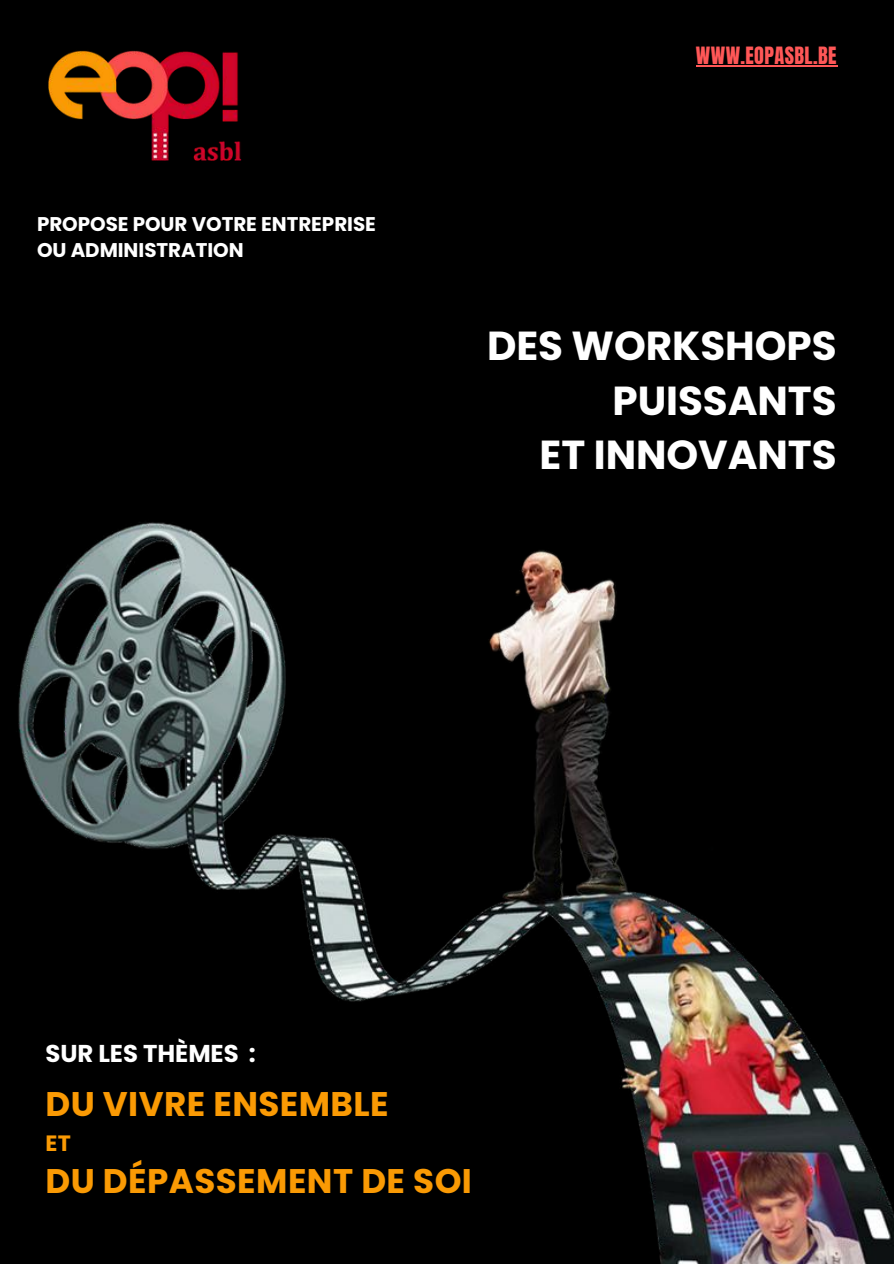
<style>
.page{position:relative;width:894px;height:1264px;background:#fff}
.page>*{position:absolute;margin:0;border:0;box-sizing:border-box;transform-origin:0 0}
.t1{font:700 40.5px/54px "Poppins";color:#fff;text-align:right}
.t2{font:700 34.05px "Poppins";letter-spacing:.015em;color:#fa9a04}
.t3{font:700 24.3px "Poppins";color:#fff}
.t4{font:700 22.2px "Poppins";color:#fa9a04}
.t5{font:20.25px "Anton";letter-spacing:.02em;color:#ff5757}
.t6{font:700 19.8px/25.8px "Poppins";color:#fff}
</style>
<div class="page">
<div style="left:0;top:0;width:893px;height:1263px;background:#000"></div>
<img style="left:48px;top:50px;width:194px;height:111px">
<img style="left:18px;top:522px;width:875px;height:740px">
<hr style="left:695px;top:65px;width:141px;height:1px;background:#ff5757">
<p class="t6" style="left:37px;top:211px;width:340px">PROPOSE POUR VOTRE ENTREPRISE<br>OU ADMINISTRATION</p>
<p class="t5" style="left:695px;top:41px;width:142px">WWW.EOPASBL.BE</p>
<h1 class="t1" style="left:487px;top:319px;width:351px">DES WORKSHOPS<br>PUISSANTS<br>ET INNOVANTS</h1>
<p class="t3" style="left:45px;top:1036px;width:212px">SUR LES THÈMES :</p>
<h2 class="t2" style="left:45px;top:1079px;width:345px">DU VIVRE ENSEMBLE</h2>
<p class="t4" style="left:45px;top:1127px;width:27px">ET</p>
<h2 class="t2" style="left:45px;top:1157px;width:428px">DU DÉPASSEMENT DE SOI</h2>
</div>
